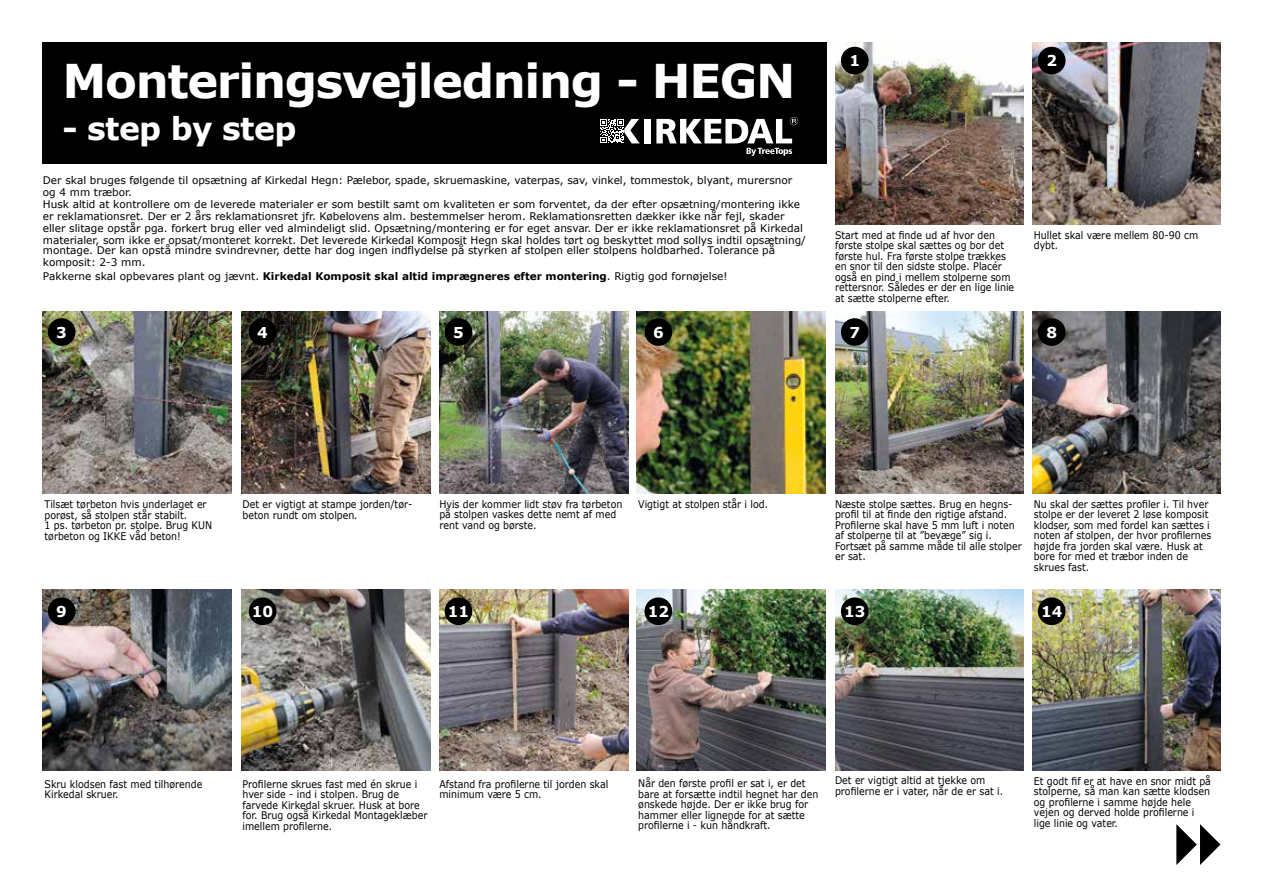
<style>
.page{position:relative;width:1263px;height:893px;background:#fff}
.page>*{position:absolute;margin:0;border:0;box-sizing:border-box;transform-origin:0 0}
.t1{font:700 46.5px "Verdana";letter-spacing:-.03em;color:#fff}
.t2{font:700 31.5px "Verdana";letter-spacing:-.02em;color:#fff}
.t3{font:700 15px "Verdana";color:#fff}
.t4{font:10.5px/10.5px "Verdana";color:#000;scale:.9 1}
.t5{font:10.5px/12px "Verdana";color:#000}
.s1{font-weight:700}
.s2{font-style:italic}
</style>
<div class="page">
<svg style="left:1176px;top:824px;width:44px;height:41px"></svg>
<div style="left:43px;top:43px;width:784px;height:121px;background:#000"></div>
<img style="left:835px;top:43px;width:189px;height:182px">
<div style="left:841px;top:47px;width:27px;height:27px;background:#000;border-radius:50%"></div>
<img style="left:1032px;top:43px;width:189px;height:182px">
<div style="left:1038px;top:47px;width:27px;height:27px;background:#000;border-radius:50%"></div>
<img style="left:1032px;top:312px;width:189px;height:182px">
<div style="left:1038px;top:318px;width:27px;height:28px;background:#000;border-radius:50%"></div>
<img style="left:835px;top:312px;width:189px;height:182px">
<div style="left:841px;top:318px;width:27px;height:28px;background:#000;border-radius:50%"></div>
<img style="left:636px;top:312px;width:189px;height:182px">
<div style="left:644px;top:318px;width:28px;height:28px;background:#000;border-radius:50%"></div>
<img style="left:439px;top:312px;width:189px;height:182px">
<div style="left:445px;top:318px;width:27px;height:28px;background:#000;border-radius:50%"></div>
<img style="left:242px;top:312px;width:189px;height:182px">
<div style="left:249px;top:318px;width:27px;height:28px;background:#000;border-radius:50%"></div>
<img style="left:43px;top:312px;width:189px;height:182px">
<div style="left:48px;top:318px;width:27px;height:28px;background:#000;border-radius:50%"></div>
<img style="left:1032px;top:589px;width:189px;height:182px">
<div style="left:1038px;top:597px;width:27px;height:28px;background:#000;border-radius:50%"></div>
<img style="left:835px;top:589px;width:189px;height:182px">
<div style="left:841px;top:597px;width:27px;height:28px;background:#000;border-radius:50%"></div>
<img style="left:636px;top:589px;width:189px;height:182px">
<div style="left:644px;top:597px;width:28px;height:28px;background:#000;border-radius:50%"></div>
<img style="left:439px;top:589px;width:189px;height:182px">
<div style="left:445px;top:597px;width:27px;height:28px;background:#000;border-radius:50%"></div>
<img style="left:242px;top:589px;width:189px;height:182px">
<div style="left:249px;top:597px;width:27px;height:28px;background:#000;border-radius:50%"></div>
<img style="left:43px;top:589px;width:189px;height:182px">
<div style="left:48px;top:597px;width:27px;height:28px;background:#000;border-radius:50%"></div>
<div style="left:644px;top:119px;width:6px;height:24px;background:#fff"></div>
<svg style="left:600px;top:119px;width:40px;height:24px"></svg>
<svg style="left:656px;top:117px;width:142px;height:39px"></svg>
<h1 class="t1" style="left:63px;top:52px;width:734px">Monteringsvejledning - HEGN</h1>
<h2 class="t2" style="left:63px;top:109px;width:235px">- step by step</h2>
<p class="t5" style="left:43px;top:174px;width:765px">Der skal bruges følgende til opsætning af Kirkedal Hegn: Pælebor, spade, skruemaskine, vaterpas, sav, vinkel, tommestok, blyant, murersnor og 4 mm træbor.<br>Husk altid at kontrollere om de leverede materialer er som bestilt samt om kvaliteten er som forventet, da der efter opsætning/montering ikke er reklamationsret. Der er 2 års reklamationsret jfr. Købelovens alm. bestemmelser herom. Reklamationsretten dækker ikke når fejl, skader eller slitage opstår pga. forkert brug eller ved almindeligt slid. Opsætning/montering er for eget ansvar. Der er ikke reklamationsret på Kirkedal materialer, som ikke er opsat/monteret korrekt. Det leverede Kirkedal Komposit Hegn skal holdes tørt og beskyttet mod sollys indtil opsætning/</p>
<p class="t5" style="left:43px;top:243px;width:734px">montage. Der kan opstå mindre svindrevner, dette har dog ingen indflydelse på styrken af stolpen eller stolpens holdbarhed. Tolerance på komposit: 2-3 mm.</p>
<p class="t5" style="left:43px;top:270px;width:686px">Pakkerne skal opbevares plant og jævnt. <span class="s1">Kirkedal Komposit skal altid imprægneres efter montering</span>. Rigtig god fornøjelse!</p>
<h3 class="t3" style="left:849px;top:51px;width:12px">1</h3>
<h3 class="t3" style="left:1046px;top:51px;width:12px">2</h3>
<p class="t4" style="left:835px;top:229px;width:201px">Start med at finde ud af hvor den første stolpe skal sættes og bor det første hul. Fra første stolpe trækkes en snor til den sidste stolpe. Placér også en pind i mellem stolperne som rettersnor. Således er der en lige linie at sætte stolperne efter.</p>
<p class="t4" style="left:1034px;top:229px;width:184px">Hullet skal være mellem 80-90 cm dybt.</p>
<h3 class="t3" style="left:56px;top:323px;width:12px">3</h3>
<h3 class="t3" style="left:257px;top:323px;width:12px">4</h3>
<h3 class="t3" style="left:453px;top:323px;width:12px">5</h3>
<h3 class="t3" style="left:653px;top:323px;width:12px">6</h3>
<h3 class="t3" style="left:849px;top:323px;width:12px">7</h3>
<h3 class="t3" style="left:1046px;top:323px;width:12px">8</h3>
<p class="t4" style="left:45px;top:499px;width:188px">Tilsæt tørbeton hvis underlaget er porøst, så stolpen står stabilt.<br>1 ps. tørbeton pr. stolpe. Brug KUN tørbeton og IKKE våd beton!</p>
<h3 class="t3" style="left:56px;top:602px;width:12px">9</h3>
<p class="t4" style="left:242px;top:499px;width:190px">Det er vigtigt at stampe jorden/tør&shy;beton rundt om stolpen<span class="s2">.</span></p>
<p class="t4" style="left:439px;top:498px;width:205px">Hvis der kommer lidt støv fra tørbeton på stolpen vaskes dette nemt af med rent vand og børste.</p>
<p class="t4" style="left:638px;top:499px;width:146px">Vigtigt at stolpen står i lod.</p>
<h3 class="t3" style="left:252px;top:602px;width:23px">10</h3>
<h3 class="t3" style="left:448px;top:602px;width:23px">11</h3>
<h3 class="t3" style="left:648px;top:602px;width:23px">12</h3>
<p class="t4" style="left:835px;top:499px;width:209px">Næste stolpe sættes. Brug en hegns&shy;profil til at finde den rigtige afstand.<br>Profilerne skal have 5 mm luft i noten af stolperne til at ”bevæge” sig i.<br>Fortsæt på samme måde til alle stolper er sat.</p>
<p class="t4" style="left:1034px;top:498px;width:199px">Nu skal der sættes profiler i. Til hver stolpe er der leveret 2 løse komposit klodser, som med fordel kan sættes i noten af stolpen, der hvor profilernes højde fra jorden skal være. Husk at bore for med et træbor inden de skrues fast.</p>
<h3 class="t3" style="left:844px;top:602px;width:23px">13</h3>
<h3 class="t3" style="left:1041px;top:602px;width:23px">14</h3>
<p class="t4" style="left:45px;top:778px;width:177px">Skru klodsen fast med tilhørende<br>Kirkedal skruer.</p>
<p class="t4" style="left:242px;top:778px;width:207px">Profilerne skrues fast med én skrue i hver side - ind i stolpen. Brug de farvede Kirkedal skruer. Husk at bore for. Brug også Kirkedal Montageklæber imellem profilerne.</p>
<p class="t4" style="left:439px;top:778px;width:189px">Afstand fra profilerne til jorden skal minimum være 5 cm.</p>
<p class="t4" style="left:638px;top:778px;width:202px">Når den første profil er sat i, er det bare at forsætte indtil hegnet har den ønskede højde. Der er ikke brug for hammer eller lignende for at sætte profilerne i - kun håndkraft.</p>
<p class="t4" style="left:835px;top:775px;width:188px">Det er vigtigt altid at tjekke om profilerne er i vater, når de er sat i.</p>
<p class="t4" style="left:1034px;top:775px;width:198px">Et godt fif er at have en snor midt på stolperne, så man kan sætte klodsen og profilerne i samme højde hele vejen og derved holde profilerne i lige linie og vater.</p>
</div>
